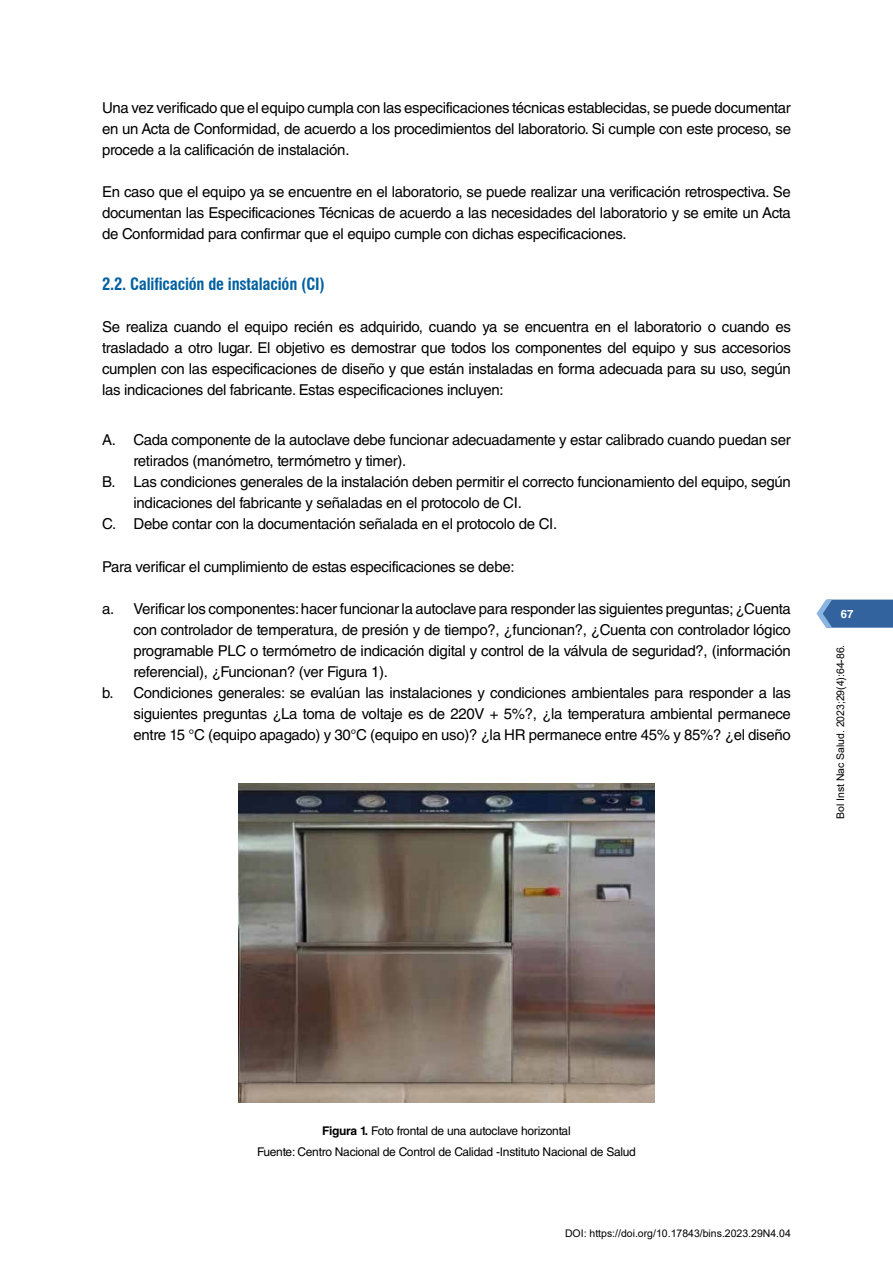
<style>
.page{position:relative;width:893px;height:1263px;background:#fff}
.page>*{position:absolute;margin:0;border:0;box-sizing:border-box;transform-origin:0 0}
.t1{font:700 condensed 16.5px "Swiss 721 BT";letter-spacing:-.01em;color:#0060a0}
.t2{font:15px/21px "Helvetica LT Std";letter-spacing:-.02em;color:#000;text-align:justify}
.t3{font:12px/21px "Helvetica LT Std";letter-spacing:-.02em;color:#000;text-align:center}
.t4{font:700 11.4px "Helvetica LT Std";color:#fff}
.t5{font:10.5px "Arial";color:#000}
.s1{font-weight:700}
</style>
<div class="page">
<svg style="left:816px;top:600px;width:77px;height:28px;background:#4875aa"></svg>
<img style="left:239px;top:783px;width:415px;height:320px">
<p class="t2" style="left:102px;top:97px;width:690px">Una vez verificado que el equipo cumpla con las especificaciones técnicas establecidas, se puede documentar en un Acta de Conformidad, de acuerdo a los procedimientos del laboratorio. Si cumple con este proceso, se procede a la calificación de instalación.</p>
<p class="t2" style="left:102px;top:181px;width:690px">En caso que el equipo ya se encuentre en el laboratorio, se puede realizar una verificación retrospectiva. Se documentan las Especificaciones Técnicas de acuerdo a las necesidades del laboratorio y se emite un Acta de Conformidad para confirmar que el equipo cumple con dichas especificaciones.</p>
<p class="t1" style="left:102px;top:274px;width:224px">2.2. Calificación de instalación (CI)</p>
<p class="t2" style="left:102px;top:316px;width:690px">Se realiza cuando el equipo recién es adquirido, cuando ya se encuentra en el laboratorio o cuando es trasladado a otro lugar. El objetivo es demostrar que todos los componentes del equipo y sus accesorios cumplen con las especificaciones de diseño y que están instaladas en forma adecuada para su uso, según las indicaciones del fabricante. Estas especificaciones incluyen:</p>
<p class="t2" style="left:102px;top:430px;width:690px">A. Cada componente de la autoclave debe funcionar adecuadamente y estar calibrado cuando puedan ser</p>
<p class="t2" style="left:134px;top:451px;width:274px">retirados (manómetro, termómetro y timer).</p>
<p class="t2" style="left:102px;top:472px;width:690px">B. Las condiciones generales de la instalación deben permitir el correcto funcionamiento del equipo, según</p>
<p class="t2" style="left:134px;top:493px;width:390px">indicaciones del fabricante y señaladas en el protocolo de CI.</p>
<p class="t2" style="left:102px;top:514px;width:457px">C. Debe contar con la documentación señalada en el protocolo de CI.</p>
<p class="t2" style="left:102px;top:556px;width:414px">Para verificar el cumplimiento de estas especificaciones se debe:</p>
<p class="t2" style="left:102px;top:598px;width:690px">a. Verificar los componentes: hacer funcionar la autoclave para responder las siguientes preguntas; ¿Cuenta</p>
<p class="t2" style="left:134px;top:619px;width:659px">con controlador de temperatura, de presión y de tiempo?, ¿funcionan?, ¿Cuenta con controlador lógico</p>
<p class="t2" style="left:134px;top:640px;width:659px">programable PLC o termómetro de indicación digital y control de la válvula de seguridad?, (información</p>
<p class="t2" style="left:134px;top:661px;width:256px">referencial), ¿Funcionan? (ver Figura 1).</p>
<p class="t2" style="left:102px;top:682px;width:690px">b. Condiciones generales: se evalúan las instalaciones y condiciones ambientales para responder a las</p>
<p class="t2" style="left:134px;top:703px;width:659px">siguientes preguntas ¿La toma de voltaje es de 220V + 5%?, ¿la temperatura ambiental permanece</p>
<p class="t2" style="left:134px;top:724px;width:659px">entre 15 °C (equipo apagado) y 30°C (equipo en uso)? ¿la HR permanece entre 45% y 85%? ¿el diseño</p>
<p class="t4" style="left:841px;top:607px;width:14px">67</p>
<p class="t5" style="left:833px;top:818px;width:175px;rotate:-90deg">Bol Inst Nac Salud. 2023;29(4):64-86.</p>
<p class="t3" style="left:257px;top:1120px;width:380px"><span class="s1">Figura 1.</span> Foto frontal de una autoclave horizontal<br>Fuente: Centro Nacional de Control de Calidad -Instituto Nacional de Salud</p>
<p class="t5" style="left:565px;top:1225px;width:227px">DOI: https://doi.org/10.17843/bins.2023.29N4.04</p>
</div>
